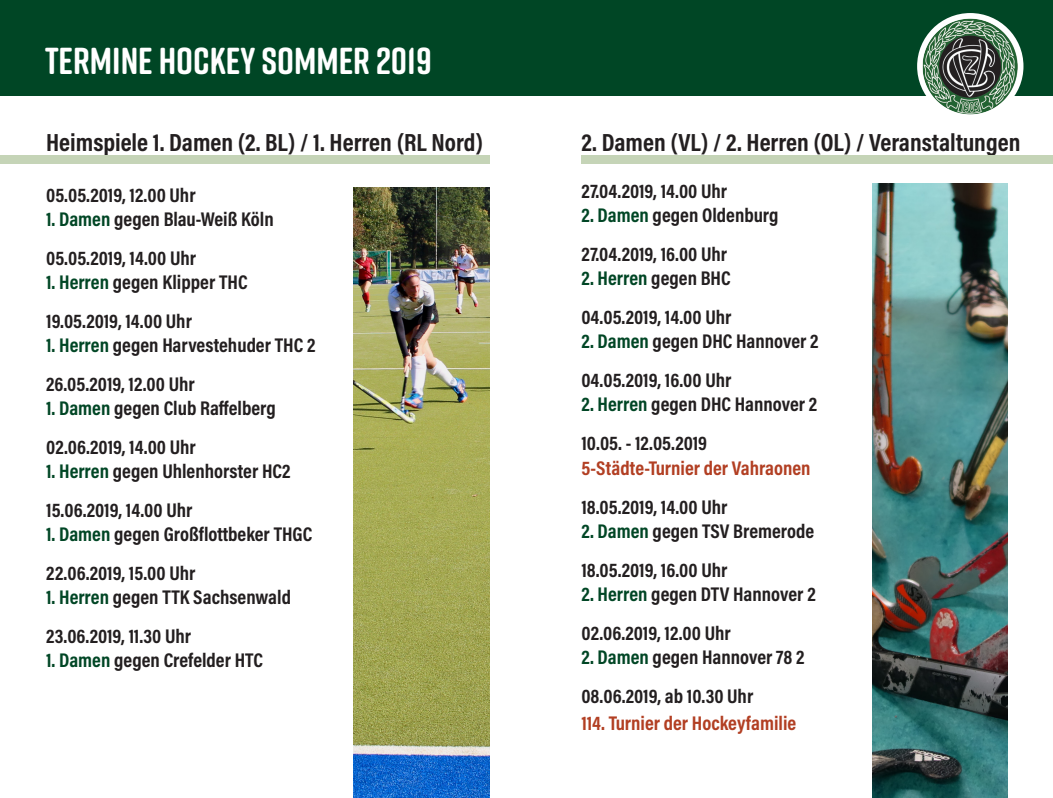
<style>
.page{position:relative;width:1053px;height:798px;background:#fff}
.page>*{position:absolute;margin:0;border:0;box-sizing:border-box;transform-origin:0 0}
.t1{font:700 37.5px "Rift Soft";color:#fff}
.t2{font:700 25px "Acumin Pro Cond";color:#231f20}
.t3{font:700 20px "Acumin Pro Cond";color:#231f20}
.t4{font:700 20px/24px "Acumin Pro Cond";color:#b23f23}
.t5{font:700 20px "Acumin Pro Cond";color:#004625}
.s1{color:#004625}
.s2{color:#231f20}
</style>
<div class="page">
<div style="left:0;top:0;width:1052px;height:95px;background:#004625"></div>
<div style="left:917px;top:13px;width:106px;height:106px;background:#fff;border-radius:50%"></div>
<img style="left:922px;top:19px;width:95px;height:95px">
<div style="left:581px;top:155px;width:471px;height:8px;background:#c5d4b7"></div>
<div style="left:0;top:155px;width:489px;height:9px;background:#c5d4b7"></div>
<img style="left:353px;top:187px;width:136px;height:610px">
<img style="left:872px;top:183px;width:135px;height:614px">
<p class="t1" style="left:45px;top:34px;width:388px">TERMINE HOCKEY SOMMER 2019</p>
<p class="t2" style="left:46px;top:126px;width:438px">Heimspiele 1. Damen (2. BL) / 1. Herren (RL Nord)</p>
<p class="t2" style="left:581px;top:125px;width:440px">2. Damen (VL) / 2. Herren (OL) / Veranstaltungen</p>
<p class="t3" style="left:46px;top:182px;width:151px">05.05.2019, 12.00 Uhr</p>
<p class="t3" style="left:46px;top:206px;width:229px"><span class="s1">1. Damen</span> gegen Blau-Weiß Köln</p>
<p class="t3" style="left:46px;top:245px;width:151px">05.05.2019, 14.00 Uhr</p>
<p class="t3" style="left:46px;top:269px;width:203px"><span class="s1">1. Herren</span> gegen Klipper THC</p>
<p class="t3" style="left:46px;top:308px;width:147px">19.05.2019, 14.00 Uhr</p>
<p class="t3" style="left:46px;top:332px;width:271px"><span class="s1">1. Herren</span> gegen Harvestehuder THC 2</p>
<p class="t3" style="left:46px;top:371px;width:150px">26.05.2019, 12.00 Uhr</p>
<p class="t3" style="left:46px;top:395px;width:231px"><span class="s1">1. Damen</span> gegen Club Raffelberg</p>
<p class="t3" style="left:46px;top:434px;width:151px">02.06.2019, 14.00 Uhr</p>
<p class="t3" style="left:46px;top:458px;width:246px"><span class="s1">1. Herren</span> gegen Uhlenhorster HC2</p>
<p class="t3" style="left:46px;top:497px;width:148px">15.06.2019, 14.00 Uhr</p>
<p class="t3" style="left:46px;top:521px;width:268px"><span class="s1">1. Damen</span> gegen Großflottbeker THGC</p>
<p class="t3" style="left:46px;top:560px;width:151px">22.06.2019, 15.00 Uhr</p>
<p class="t3" style="left:46px;top:584px;width:246px"><span class="s1">1. Herren</span> gegen TTK Sachsenwald</p>
<p class="t3" style="left:46px;top:623px;width:146px">23.06.2019, 11.30 Uhr</p>
<p class="t3" style="left:46px;top:647px;width:218px"><span class="s1">1. Damen</span> gegen Crefelder HTC</p>
<p class="t3" style="left:581px;top:178px;width:147px">27.04.2019, 14.00 Uhr</p>
<p class="t3" style="left:581px;top:202px;width:198px"><span class="s1">2. Damen</span> gegen Oldenburg</p>
<p class="t3" style="left:581px;top:241px;width:147px">27.04.2019, 16.00 Uhr</p>
<p class="t5" style="left:581px;top:265px;width:151px">2. Herren <span class="s2">gegen BHC</span></p>
<p class="t3" style="left:581px;top:304px;width:151px">04.05.2019, 14.00 Uhr</p>
<p class="t3" style="left:581px;top:328px;width:238px"><span class="s1">2. Damen</span> gegen DHC Hannover 2</p>
<p class="t3" style="left:581px;top:367px;width:151px">04.05.2019, 16.00 Uhr</p>
<p class="t3" style="left:581px;top:391px;width:237px"><span class="s1">2. Herren</span> gegen DHC Hannover 2</p>
<p class="t4" style="left:581px;top:431px;width:231px"><span class="s2">10.05. - 12.05.2019<br></span>5-Städte-Turnier der Vahraonen</p>
<p class="t3" style="left:581px;top:493px;width:147px">18.05.2019, 14.00 Uhr</p>
<p class="t3" style="left:581px;top:517px;width:234px"><span class="s1">2. Damen</span> gegen TSV Bremerode</p>
<p class="t3" style="left:581px;top:556px;width:147px">18.05.2019, 16.00 Uhr</p>
<p class="t3" style="left:581px;top:580px;width:236px"><span class="s1">2. Herren</span> gegen DTV Hannover 2</p>
<p class="t3" style="left:581px;top:619px;width:151px">02.06.2019, 12.00 Uhr</p>
<p class="t3" style="left:581px;top:643px;width:224px"><span class="s1">2. Damen</span> gegen Hannover 78 2</p>
<p class="t3" style="left:581px;top:682px;width:173px">08.06.2019, ab 10.30 Uhr</p>
<p class="t4" style="left:581px;top:710px;width:216px">114. Turnier der Hockeyfamilie</p>
</div>
